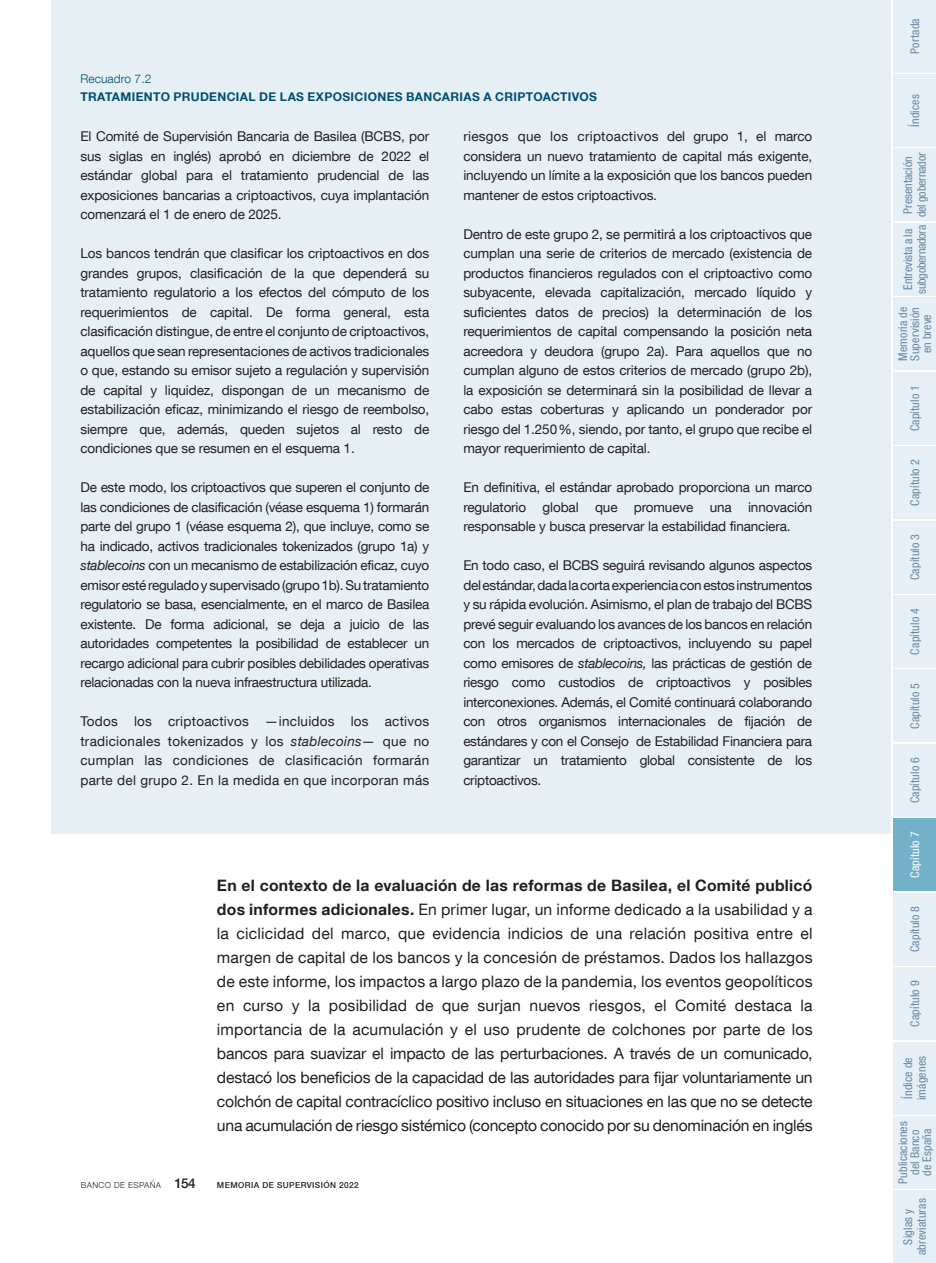
<style>
.page{position:relative;width:936px;height:1263px;background:#fff}
.page>*{position:absolute;margin:0;border:0;box-sizing:border-box;transform-origin:0 0}
.Texto_capítulo{font:15.75px/24px "Bd E Neue Helvetica";letter-spacing:-.015em;color:#231f20;text-align:justify}
.Recuadro_texto{font:13.5px/19.5px "Bd E Neue Helvetica";letter-spacing:-.01em;color:#231f20;text-align:justify}
.t1{font:condensed 12px/12px "Bd E Neue Helvetica";letter-spacing:.01em;color:#6687a5;text-align:center}
.Recuadro_título{font:700 12px "Bd E Neue Helvetica";letter-spacing:.03em;color:#004e71}
.t2{font:condensed 12px/13.5px "Bd E Neue Helvetica";letter-spacing:-.015em;color:#6687a5;text-align:center}
.Recuadro_número{font:300 12px "Bd E Neue Helvetica";letter-spacing:.005em;color:#004e71}
.t3{font:condensed 12px "Bd E Neue Helvetica";letter-spacing:.015em;color:#fff}
.t4{font:500 8.25px "Bd E Neue Helvetica";letter-spacing:.05em;color:#231f20}
.t5{font:300 8.25px "Bd E Neue Helvetica";letter-spacing:.05em;color:#231f20}
.s1{font-style:italic}
.s2{font-weight:700}
.s3{font-weight:500;font-size:13.5px}
</style>
<div class="page">
<div style="left:893px;top:0;width:42px;height:72px;background:#e6eff5"></div>
<div style="left:893px;top:74px;width:42px;height:73px;background:#e6eff5"></div>
<div style="left:893px;top:149px;width:42px;height:72px;background:#e6eff5"></div>
<div style="left:893px;top:223px;width:42px;height:73px;background:#e6eff5"></div>
<div style="left:893px;top:298px;width:42px;height:72px;background:#e6eff5"></div>
<div style="left:893px;top:372px;width:42px;height:72px;background:#e6eff5"></div>
<div style="left:893px;top:446px;width:42px;height:73px;background:#e6eff5"></div>
<div style="left:893px;top:521px;width:42px;height:72px;background:#e6eff5"></div>
<div style="left:893px;top:595px;width:42px;height:73px;background:#e6eff5"></div>
<div style="left:893px;top:670px;width:42px;height:72px;background:#e6eff5"></div>
<div style="left:893px;top:744px;width:42px;height:72px;background:#e6eff5"></div>
<div style="left:893px;top:819px;width:42px;height:72px;background:#72b1c8"></div>
<div style="left:893px;top:893px;width:42px;height:72px;background:#e6eff5"></div>
<div style="left:893px;top:967px;width:42px;height:73px;background:#e6eff5"></div>
<div style="left:893px;top:1042px;width:42px;height:72px;background:#e6eff5"></div>
<div style="left:893px;top:1116px;width:42px;height:72px;background:#e6eff5"></div>
<div style="left:893px;top:1191px;width:42px;height:72px;background:#e6eff5"></div>
<div style="left:51px;top:0;width:839px;height:833px;background:#e5eff4"></div>
<p class="Recuadro_número" style="left:80px;top:71px;width:72px">Recuadro 7.2</p>
<h4 class="Recuadro_título" style="left:80px;top:89px;width:518px">TRATAMIENTO PRUDENCIAL DE LAS EXPOSICIONES BANCARIAS A CRIPTOACTIVOS</h4>
<p class="Recuadro_texto" style="left:80px;top:126px;width:350px">El Comité de Supervisión Bancaria de Basilea (BCBS, por sus siglas en inglés) aprobó en diciembre de 2022 el estándar global para el tratamiento prudencial de las exposiciones bancarias a criptoactivos, cuya implantación comenzará el 1 de enero de 2025.</p>
<p class="Recuadro_texto" style="left:80px;top:243px;width:350px">Los bancos tendrán que clasificar los criptoactivos en dos grandes grupos, clasificación de la que dependerá su tratamiento regulatorio a los efectos del cómputo de los requerimientos de capital. De forma general, esta clasificación distingue, de entre el conjunto de criptoactivos, aquellos que sean representaciones de activos tradicionales o que, estando su emisor sujeto a regulación y supervisión de capital y liquidez, dispongan de un mecanismo de estabilización eficaz, minimizando el riesgo de reembolso, siempre que, además, queden sujetos al resto de condiciones que se resumen en el esquema 1.</p>
<p class="Recuadro_texto" style="left:80px;top:477px;width:350px">De este modo, los criptoactivos que superen el conjunto de las condiciones de clasificación (véase esquema 1) formarán parte del grupo 1 (véase esquema 2), que incluye, como se ha indicado, activos tradicionales tokenizados (grupo 1a) y <span class="s1">stablecoins</span> con un mecanismo de estabilización eficaz, cuyo emisor esté regulado y supervisado (grupo 1b). Su tratamiento regulatorio se basa, esencialmente, en el marco de Basilea existente. De forma adicional, se deja a juicio de las autoridades competentes la posibilidad de establecer un recargo adicional para cubrir posibles debilidades operativas relacionadas con la nueva infraestructura utilizada.</p>
<p class="Recuadro_texto" style="left:80px;top:711px;width:350px">Todos los criptoactivos —incluidos los activos tradicionales tokenizados y los <span class="s1">stablecoins—</span> que no cumplan las condiciones de clasificación formarán parte del grupo 2. En la medida en que incorporan más</p>
<p class="Recuadro_texto" style="left:463px;top:126px;width:350px">riesgos que los criptoactivos del grupo 1, el marco considera un nuevo tratamiento de capital más exigente, incluyendo un límite a la exposición que los bancos pueden mantener de estos criptoactivos.</p>
<p class="Recuadro_texto" style="left:463px;top:224px;width:350px">Dentro de este grupo 2, se permitirá a los criptoactivos que cumplan una serie de criterios de mercado (existencia de productos financieros regulados con el criptoactivo como subyacente, elevada capitalización, mercado líquido y suficientes datos de precios) la determinación de los requerimientos de capital compensando la posición neta acreedora y deudora (grupo 2a). Para aquellos que no cumplan alguno de estos criterios de mercado (grupo 2b), la exposición se determinará sin la posibilidad de llevar a cabo estas coberturas y aplicando un ponderador por riesgo del 1.250%, siendo, por tanto, el grupo que recibe el mayor requerimiento de capital.</p>
<p class="Recuadro_texto" style="left:463px;top:477px;width:350px">En definitiva, el estándar aprobado proporciona un marco regulatorio global que promueve una innovación responsable y busca preservar la estabilidad financiera.</p>
<p class="Recuadro_texto" style="left:463px;top:555px;width:350px">En todo caso, el BCBS seguirá revisando algunos aspectos del estándar, dada la corta experiencia con estos instrumentos y su rápida evolución. Asimismo, el plan de trabajo del BCBS prevé seguir evaluando los avances de los bancos en relación con los mercados de criptoactivos, incluyendo su papel como emisores de <span class="s1">stablecoins,</span> las prácticas de gestión de riesgo como custodios de criptoactivos y posibles interconexiones. Además, el Comité continuará colaborando con otros organismos internacionales de fijación de estándares y con el Consejo de Estabilidad Financiera para garantizar un tratamiento global consistente de los criptoactivos.</p>
<p class="Texto_capítulo" style="left:217px;top:873px;width:597px"><span class="s2">En el contexto de la evaluación de las reformas de Basilea, el Comité publicó dos informes adicionales.</span> En primer lugar, un informe dedicado a la usabilidad y a la ciclicidad del marco, que evidencia indicios de una relación positiva entre el margen de capital de los bancos y la concesión de préstamos. Dados los hallazgos de este informe, los impactos a largo plazo de la pandemia, los eventos geopolíticos en curso y la posibilidad de que surjan nuevos riesgos, el Comité destaca la importancia de la acumulación y el uso prudente de colchones por parte de los bancos para suavizar el impacto de las perturbaciones. A través de un comunicado, destacó los beneficios de la capacidad de las autoridades para fijar voluntariamente un colchón de capital contracíclico positivo incluso en situaciones en las que no se detecte una acumulación de riesgo sistémico (concepto conocido por su denominación en inglés</p>
<p class="t5" style="left:81px;top:1180px;width:116px">BANCO DE ESPAÑA <span class="s3">154</span></p>
<p class="t4" style="left:217px;top:1180px;width:143px">MEMORIA DE SUPERVISIÓN 2022</p>
<p class="t1" style="left:908px;top:54px;width:37px;rotate:-90deg">Portada</p>
<p class="t1" style="left:908px;top:127px;width:34px;rotate:-90deg">Índices</p>
<p class="t1" style="left:901px;top:217px;width:67px;line-height:13.5px;rotate:-90deg">Presentación del gobernador</p>
<p class="t2" style="left:901px;top:294px;width:70px;rotate:-90deg">Entrevista a la subgobernadora</p>
<p class="t1" style="left:896px;top:361px;width:56px;rotate:-90deg">Memoria de<br>Supervisión en breve</p>
<p class="t1" style="left:908px;top:431px;width:48px;rotate:-90deg">Capítulo 1</p>
<p class="t1" style="left:908px;top:506px;width:48px;rotate:-90deg">Capítulo 2</p>
<p class="t1" style="left:908px;top:580px;width:48px;rotate:-90deg">Capítulo 3</p>
<p class="t1" style="left:908px;top:655px;width:48px;rotate:-90deg">Capítulo 4</p>
<p class="t1" style="left:908px;top:729px;width:48px;rotate:-90deg">Capítulo 5</p>
<p class="t1" style="left:908px;top:803px;width:48px;rotate:-90deg">Capítulo 6</p>
<p class="t3" style="left:907px;top:878px;width:48px;rotate:-90deg">Capítulo 7</p>
<p class="t1" style="left:908px;top:952px;width:48px;rotate:-90deg">Capítulo 8</p>
<p class="t1" style="left:908px;top:1027px;width:48px;rotate:-90deg">Capítulo 9</p>
<p class="t1" style="left:901px;top:1100px;width:46px;line-height:13.5px;text-align:left;rotate:-90deg">Índice de imágenes</p>
<p class="t1" style="left:896px;top:1183px;width:64px;rotate:-90deg">Publicaciones del Banco<br>de España</p>
<p class="t1" style="left:901px;top:1255px;width:58px;line-height:13.5px;rotate:-90deg">Siglas y abreviaturas</p>
</div>
